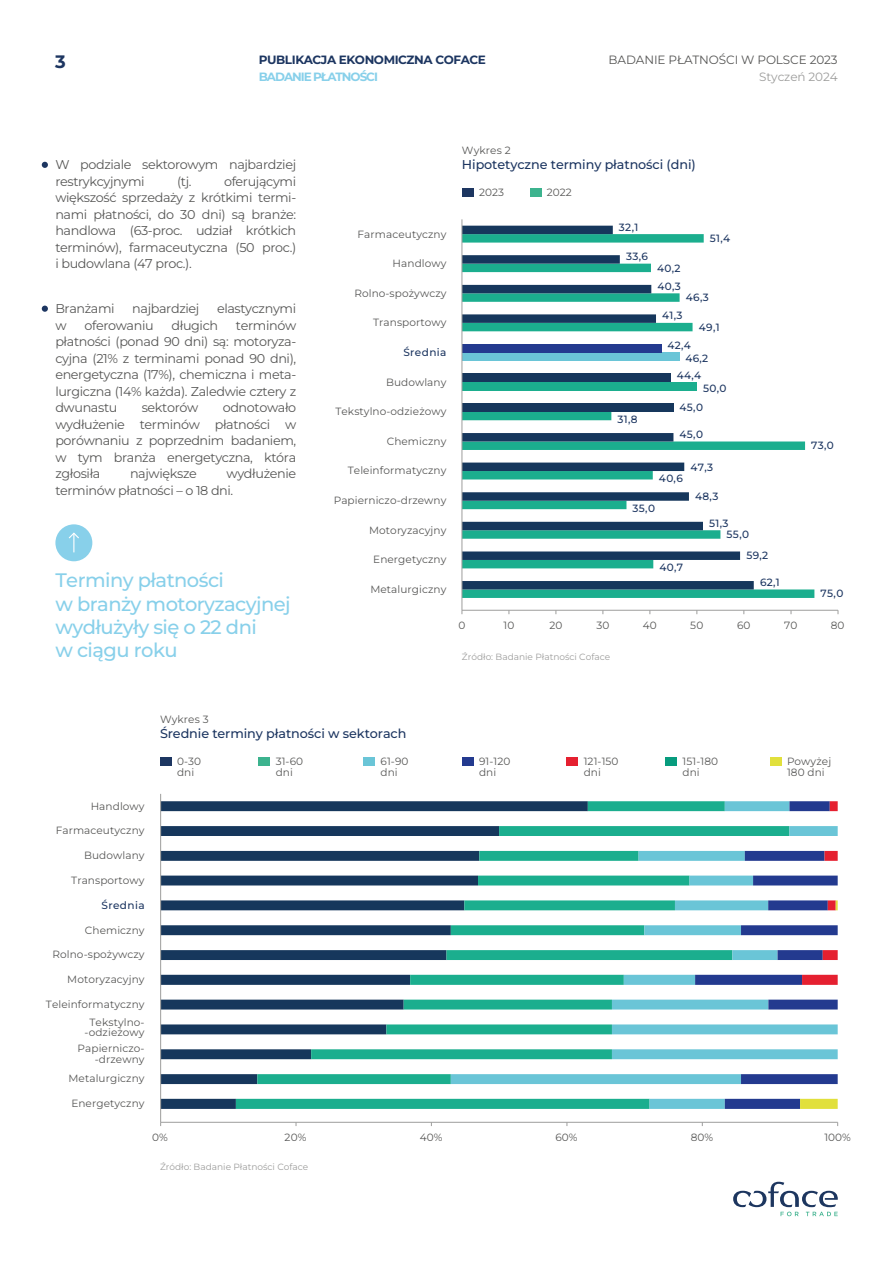
<style>
.page{position:relative;width:893px;height:1263px;background:#fff}
.page>*{position:absolute;margin:0;border:0;box-sizing:border-box;transform-origin:0 0}
.t1{font:500 19.5px/23.4px "Montserrat";letter-spacing:-.03em;color:#88d0ea}
.t2{font:700 18px "Montserrat";color:#1d3661}
.t3{font:12.75px/16.5px "Montserrat";letter-spacing:-.03em;color:#575756;text-align:justify}
.t4{font:500 12.75px "Montserrat";letter-spacing:-.005em;color:#1d3661}
.t5{font:700 12px "Montserrat";letter-spacing:-.035em;color:#1d3661}
.t6{font:12px "Montserrat";letter-spacing:-.01em;color:#575756}
.t7{font:700 12px "Montserrat";letter-spacing:-.085em;color:#88d0ea}
.t8{font:12px "Montserrat";letter-spacing:-.01em;color:#9d9d9c}
.t9{font:10.5px/10.5px "Montserrat";letter-spacing:.01em;color:#575756}
.t10{font:500 10.5px "Montserrat";letter-spacing:.03em;color:#1d3661}
.t11{font:9px "Montserrat";color:#9d9d9c}
</style>
<div class="page">
<svg style="left:733px;top:1182px;width:105px;height:34px"></svg>
<div style="left:462px;top:189px;width:11px;height:8px;background:#1d3661"></div>
<div style="left:530px;top:189px;width:11px;height:8px;background:#3cb38e"></div>
<svg style="left:463px;top:441px;width:351px;height:157px"></svg>
<svg style="left:463px;top:226px;width:291px;height:363px"></svg>
<hr style="left:462px;top:610px;width:376px;height:1px;background:#9d9d9c">
<hr style="left:462px;top:219px;width:1px;height:391px;background:#9d9d9c">
<svg style="left:161px;top:801px;width:75px;height:308px"></svg>
<svg style="left:236px;top:801px;width:215px;height:308px"></svg>
<svg style="left:451px;top:801px;width:244px;height:308px"></svg>
<svg style="left:695px;top:801px;width:143px;height:308px"></svg>
<hr style="left:161px;top:1122px;width:677px;height:1px;background:#9d9d9c">
<hr style="left:160px;top:794px;width:1px;height:328px;background:#9d9d9c">
<div style="left:160px;top:757px;width:12px;height:9px;background:#1d3661"></div>
<div style="left:259px;top:757px;width:11px;height:9px;background:#3cb38e"></div>
<div style="left:363px;top:757px;width:12px;height:9px;background:#6ac5d7"></div>
<div style="left:462px;top:757px;width:12px;height:9px;background:#233a8f"></div>
<div style="left:567px;top:757px;width:11px;height:9px;background:#e52030"></div>
<div style="left:665px;top:757px;width:12px;height:9px;background:#079c7e"></div>
<div style="left:770px;top:757px;width:11px;height:9px;background:#e1e03c"></div>
<div style="left:55px;top:524px;width:37px;height:37px;background:#88d0ea;border-radius:50%"></div>
<svg style="left:69px;top:532px;width:10px;height:20px"></svg>
<svg style="left:42px;top:162px;width:6px;height:6px"></svg>
<svg style="left:42px;top:306px;width:6px;height:6px"></svg>
<h2 class="t2" style="left:55px;top:50px;width:12px">3</h2>
<p class="t5" style="left:259px;top:52px;width:229px">PUBLIKACJA EKONOMICZNA COFACE</p>
<p class="t6" style="left:609px;top:52px;width:231px">BADANIE PŁATNOŚCI W POLSCE 2023</p>
<p class="t8" style="left:759px;top:69px;width:80px">Styczeń 2024</p>
<p class="t7" style="left:259px;top:69px;width:121px">BADANIE PŁATNOŚCI</p>
<p class="t3" style="left:55px;top:156px;width:242px">W podziale sektorowym najbardziej restrykcyjnymi</p>
<p class="t3" style="left:55px;top:173px;width:242px;text-indent:169px">oferującymi większość sprzedaży z krótkimi termi&shy;nami płatności, do 30 dni) są branże: handlowa (63-proc. udział krótkich terminów), farmaceutyczna (50 proc.) i budowlana (47 proc.).</p>
<p class="t3" style="left:55px;top:300px;width:61px">Branżami</p>
<p class="t3" style="left:132px;top:300px;width:69px">najbardziej</p>
<p class="t3" style="left:217px;top:300px;width:81px">elastycznymi</p>
<p class="t3" style="left:55px;top:317px;width:13px">w</p>
<p class="t3" style="left:84px;top:317px;width:71px">oferowaniu</p>
<p class="t3" style="left:172px;top:317px;width:48px">długich</p>
<p class="t3" style="left:177px;top:173px;width:16px">(tj.</p>
<p class="t3" style="left:55px;top:317px;width:242px;text-indent:181px">terminów płatności (ponad 90 dni) są: motoryza&shy;cyjna (21% z terminami ponad 90 dni), energetyczna (17%), chemiczna i meta&shy;lurgiczna (14% każda). Zaledwie cztery z dwunastu</p>
<p class="t3" style="left:55px;top:399px;width:242px;text-indent:167px">odnotowało wydłużenie terminów płatności w porównaniu z poprzednim badaniem, w tym branża energetyczna, która zgłosiła</p>
<p class="t3" style="left:142px;top:399px;width:58px">sektorów</p>
<p class="t3" style="left:55px;top:465px;width:242px;text-indent:171px">wydłużenie terminów płatności – o 18 dni.</p>
<p class="t3" style="left:130px;top:465px;width:68px">największe</p>
<h1 class="t1" style="left:55px;top:568px;width:237px">Terminy płatności<br>w branży motoryzacyjnej wydłużyły się o 22 dni<br>w ciągu roku</h1>
<p class="t9" style="left:462px;top:145px;width:50px">Wykres 2</p>
<p class="t4" style="left:462px;top:156px;width:235px">Hipotetyczne terminy płatności (dni)</p>
<p class="t9" style="left:479px;top:187px;width:27px">2023</p>
<p class="t9" style="left:547px;top:187px;width:27px">2022</p>
<p class="t9" style="left:358px;top:228px;width:90px">Farmaceutyczny</p>
<p class="t10" style="left:619px;top:220px;width:21px">32,1</p>
<p class="t10" style="left:710px;top:231px;width:22px">51,4</p>
<p class="t9" style="left:393px;top:258px;width:55px">Handlowy</p>
<p class="t10" style="left:626px;top:249px;width:23px">33,6</p>
<p class="t10" style="left:657px;top:261px;width:25px">40,2</p>
<p class="t9" style="left:354px;top:287px;width:94px">Rolno-spożywczy</p>
<p class="t10" style="left:657px;top:279px;width:25px">40,3</p>
<p class="t10" style="left:686px;top:290px;width:24px">46,3</p>
<p class="t9" style="left:373px;top:317px;width:75px">Transportowy</p>
<p class="t10" style="left:662px;top:309px;width:22px">41,3</p>
<p class="t10" style="left:699px;top:320px;width:22px">49,1</p>
<p class="t10" style="left:403px;top:345px;width:45px">Średnia</p>
<p class="t10" style="left:667px;top:338px;width:25px">42,4</p>
<p class="t10" style="left:685px;top:351px;width:24px">46,2</p>
<p class="t9" style="left:386px;top:376px;width:62px">Budowlany</p>
<p class="t10" style="left:677px;top:368px;width:26px">44,4</p>
<p class="t10" style="left:703px;top:381px;width:25px">50,0</p>
<p class="t9" style="left:335px;top:406px;width:113px">Tekstylno-odzieżowy</p>
<p class="t10" style="left:618px;top:412px;width:22px">31,8</p>
<p class="t10" style="left:680px;top:400px;width:25px">45,0</p>
<p class="t9" style="left:387px;top:436px;width:61px">Chemiczny</p>
<p class="t10" style="left:680px;top:427px;width:25px">45,0</p>
<p class="t10" style="left:811px;top:439px;width:24px">73,0</p>
<p class="t9" style="left:348px;top:465px;width:100px">Teleinformatyczny</p>
<p class="t10" style="left:659px;top:471px;width:25px">40,6</p>
<p class="t10" style="left:690px;top:460px;width:24px">47,3</p>
<p class="t9" style="left:334px;top:495px;width:114px">Papierniczo-drzewny</p>
<p class="t10" style="left:633px;top:501px;width:24px">35,0</p>
<p class="t10" style="left:695px;top:489px;width:25px">48,3</p>
<p class="t9" style="left:369px;top:524px;width:79px">Motoryzacyjny</p>
<p class="t10" style="left:709px;top:516px;width:21px">51,3</p>
<p class="t10" style="left:727px;top:527px;width:24px">55,0</p>
<p class="t9" style="left:373px;top:554px;width:75px">Energetyczny</p>
<p class="t10" style="left:659px;top:560px;width:25px">40,7</p>
<p class="t10" style="left:746px;top:549px;width:23px">59,2</p>
<p class="t9" style="left:370px;top:584px;width:78px">Metalurgiczny</p>
<p class="t10" style="left:760px;top:575px;width:21px">62,1</p>
<p class="t10" style="left:821px;top:587px;width:24px">75,0</p>
<p class="t9" style="left:458px;top:620px;width:8px">0</p>
<p class="t9" style="left:503px;top:620px;width:12px">10</p>
<p class="t9" style="left:549px;top:620px;width:15px">20</p>
<p class="t9" style="left:596px;top:620px;width:14px">30</p>
<p class="t9" style="left:643px;top:620px;width:15px">40</p>
<p class="t9" style="left:690px;top:620px;width:14px">50</p>
<p class="t9" style="left:737px;top:620px;width:15px">60</p>
<p class="t9" style="left:784px;top:620px;width:15px">70</p>
<p class="t9" style="left:831px;top:620px;width:15px">80</p>
<p class="t11" style="left:462px;top:651px;width:150px">Źródło: Badanie Płatności Coface</p>
<p class="t9" style="left:160px;top:713px;width:50px">Wykres 3</p>
<p class="t4" style="left:160px;top:725px;width:248px">Średnie terminy płatności w sektorach</p>
<p class="t9" style="left:177px;top:756px;width:26px">0-30 dni</p>
<p class="t9" style="left:276px;top:756px;width:29px">31-60 dni</p>
<p class="t9" style="left:381px;top:756px;width:29px">61-90 dni</p>
<p class="t9" style="left:479px;top:756px;width:33px">91-120 dni</p>
<p class="t9" style="left:584px;top:756px;width:36px">121-150 dni</p>
<p class="t9" style="left:683px;top:756px;width:37px">151-180 dni</p>
<p class="t9" style="left:787px;top:756px;width:46px">Powyżej<br>180 dni</p>
<p class="t9" style="left:91px;top:800px;width:55px">Handlowy</p>
<p class="t9" style="left:56px;top:825px;width:90px">Farmaceutyczny</p>
<p class="t9" style="left:84px;top:850px;width:62px">Budowlany</p>
<p class="t9" style="left:71px;top:875px;width:75px">Transportowy</p>
<p class="t10" style="left:102px;top:898px;width:45px">Średnia</p>
<p class="t9" style="left:85px;top:924px;width:61px">Chemiczny</p>
<p class="t9" style="left:53px;top:949px;width:94px">Rolno-spożywczy</p>
<p class="t9" style="left:67px;top:974px;width:79px">Motoryzacyjny</p>
<p class="t9" style="left:46px;top:999px;width:100px">Teleinformatyczny</p>
<p class="t9" style="left:85px;top:1016px;width:61px;text-align:center">Tekstylno--odzieżowy</p>
<p class="t9" style="left:78px;top:1043px;width:69px;text-align:right">Papierniczo--drzewny</p>
<p class="t9" style="left:68px;top:1073px;width:78px">Metalurgiczny</p>
<p class="t9" style="left:71px;top:1098px;width:75px">Energetyczny</p>
<p class="t9" style="left:152px;top:1132px;width:17px">0%</p>
<p class="t9" style="left:285px;top:1132px;width:23px">20%</p>
<p class="t9" style="left:420px;top:1132px;width:24px">40%</p>
<p class="t9" style="left:555px;top:1132px;width:24px">60%</p>
<p class="t9" style="left:691px;top:1132px;width:24px">80%</p>
<p class="t9" style="left:824px;top:1132px;width:28px">100%</p>
<p class="t11" style="left:160px;top:1161px;width:150px">Źródło: Badanie Płatności Coface</p>
</div>
